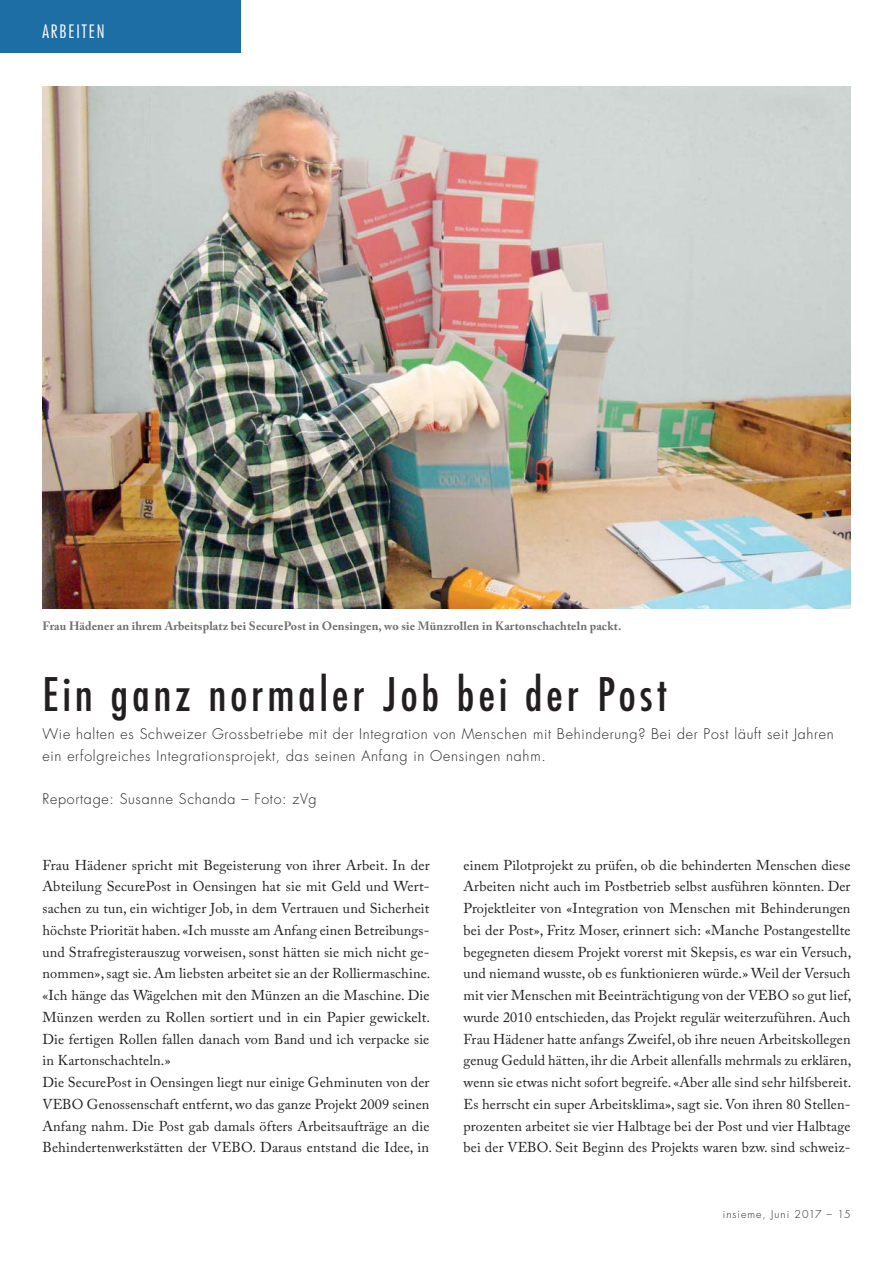
<style>
.page{position:relative;width:893px;height:1263px;background:#fff}
.page>*{position:absolute;margin:0;border:0;box-sizing:border-box;transform-origin:0 0}
.t1{font:condensed 45px "Futura Std";letter-spacing:.095em;color:#231f20}
.t2{font:300 condensed 18px "Futura Std";letter-spacing:.1em;color:#fff}
.t3{font:14.25px/21.8px "Adobe Caslon Pro";letter-spacing:.01em;color:#231f20}
.t4{font:300 14.25px/21.8px "Futura Std";letter-spacing:.05em;color:#231f20}
.t5{font:700 12px "Adobe Caslon Pro";letter-spacing:.01em;color:#6d6e70}
.t6{font:300 10.5px "Futura Std";letter-spacing:.1em;color:#231f20}
</style>
<div class="page">
<div style="left:0;top:0;width:240px;height:53px;background:#1e6ea6"></div>
<img style="left:42px;top:86px;width:808px;height:522px">
<p class="t2" style="left:42px;top:21px;width:64px">ARBEITEN</p>
<p class="t5" style="left:42px;top:621px;width:580px">Frau Hädener an ihrem Arbeitsplatz bei SecurePost in Oensingen, wo sie Münzrollen in Kartonschachteln packt.</p>
<h1 class="t1" style="left:42px;top:673px;width:626px">Ein ganz normaler Job bei der Post</h1>
<p class="t4" style="left:42px;top:724px;width:793px">Wie halten es Schweizer Grossbetriebe mit der Integration von Menschen mit Behinderung? Bei der Post läuft seit Jahren ein erfolgreiches Integrationsprojekt, das seinen Anfang in Oensingen nahm.</p>
<p class="t4" style="left:42px;top:789px;width:276px">Reportage: Susanne Schanda – Foto: zVg</p>
<p class="t3" style="left:42px;top:855px;width:389px">Frau Hädener spricht mit Begeisterung von ihrer Arbeit. In der Abteilung SecurePost in Oensingen hat sie mit Geld und Wert&shy;sachen zu tun, ein wichtiger Job, in dem Vertrauen und Sicherheit höchste Priorität haben. «Ich musste am Anfang einen Betreibungs&shy;und Strafregisterauszug vorweisen, sonst hätten sie mich nicht ge&shy;nommen», sagt sie. Am liebsten arbeitet sie an der Rolliermaschine. «Ich hänge das Wägelchen mit den Münzen an die Maschine. Die Münzen werden zu Rollen sortiert und in ein Papier gewickelt.<br>Die fertigen Rollen fallen danach vom Band und ich verpacke sie in Kartonschachteln.»<br>Die SecurePost in Oensingen liegt nur einige Gehminuten von der VEBO Genossenschaft entfernt, wo das ganze Projekt 2009 seinen Anfang nahm. Die Post gab damals öfters Arbeitsaufträge an die Behindertenwerkstätten der VEBO. Daraus entstand die Idee, in</p>
<p class="t3" style="left:463px;top:855px;width:389px;text-align:justify">einem Pilotprojekt zu prüfen, ob die behinderten Menschen diese Arbeiten nicht auch im Postbetrieb selbst ausführen könnten. Der Projektleiter von «Integration von Menschen mit Behinderungen bei der Post», Fritz Moser, erinnert sich: «Manche Postangestellte begegneten diesem Projekt vorerst mit Skepsis, es war ein Versuch, und niemand wusste, ob es funktionieren würde.» Weil der Versuch mit vier Menschen mit Beeinträchtigung von der VEBO so gut lief, wurde 2010 entschieden, das Projekt regulär weiterzuführen. Auch Frau Hädener hatte anfangs Zweifel, ob ihre neuen Arbeitskollegen genug Geduld hätten, ihr die Arbeit allenfalls mehrmals zu erklären, wenn sie etwas nicht sofort begreife. «Aber alle sind sehr hilfsbereit.<br>Es herrscht ein super Arbeitsklima», sagt sie. Von ihren 80 Stellen&shy;prozenten arbeitet sie vier Halbtage bei der Post und vier Halbtage bei der VEBO. Seit Beginn des Projekts waren bzw. sind schweiz-</p>
<p class="t6" style="left:723px;top:1209px;width:129px">insieme, Juni 2017 – 15</p>
</div>
